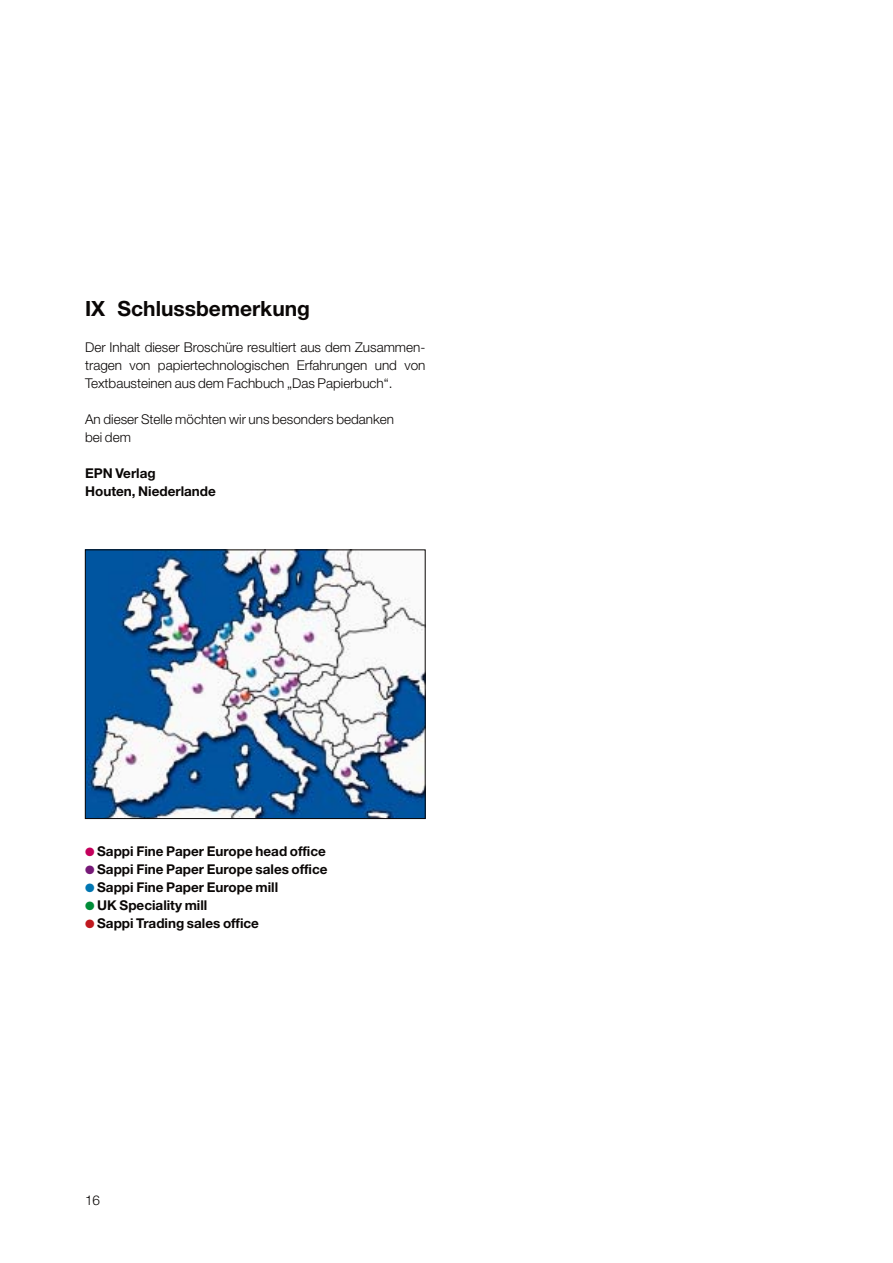
<style>
.page{position:relative;width:893px;height:1263px;background:#fff}
.page>*{position:absolute;margin:0;border:0;box-sizing:border-box;transform-origin:0 0}
.t1{font:700 21px "Helvetica Neue";color:#0a0706}
.t2{font:300 13.5px/18px "Helvetica Neue";color:#0a0706;text-align:justify}
.t3{font:700 13.5px/18px "Helvetica Neue";color:#0a0706}
.s1{color:#c4005c}
.s2{color:#761977}
.s3{color:#0076b2}
.s4{color:#008d38}
.s5{color:#c0191f}
</style>
<div class="page">
<img style="left:87px;top:552px;width:336px;height:265px">
<div style="left:85px;top:550px;width:340px;height:269px;border:1px solid #0a0706"></div>
<h1 class="t1" style="left:85px;top:301px;width:226px">IX Schlussbemerkung</h1>
<p class="t2" style="left:85px;top:339px;width:342px">Der Inhalt dieser Broschüre resultiert aus dem Zusammen&shy;tragen von papiertechnologischen Erfahrungen und von Textbausteinen aus dem Fachbuch „Das Papierbuch“.</p>
<p class="t2" style="left:85px;top:411px;width:310px">An dieser Stelle möchten wir uns besonders bedanken bei dem</p>
<p class="t3" style="left:85px;top:465px;width:132px">EPN Verlag<br>Houten, Niederlande</p>
<p class="t3" style="left:85px;top:843px;width:242px"><span class="s1">●</span> Sappi Fine Paper Europe head office</p>
<p class="t3" style="left:85px;top:861px;width:244px"><span class="s2">●</span> Sappi Fine Paper Europe sales office</p>
<p class="t3" style="left:85px;top:879px;width:195px"><span class="s3">●</span> Sappi Fine Paper Europe mill</p>
<p class="t3" style="left:85px;top:897px;width:124px"><span class="s4">●</span> UK Speciality mill</p>
<p class="t3" style="left:85px;top:915px;width:175px"><span class="s5">●</span> Sappi Trading sales office</p>
<p class="t2" style="left:85px;top:1192px;width:17px">16</p>
</div>
